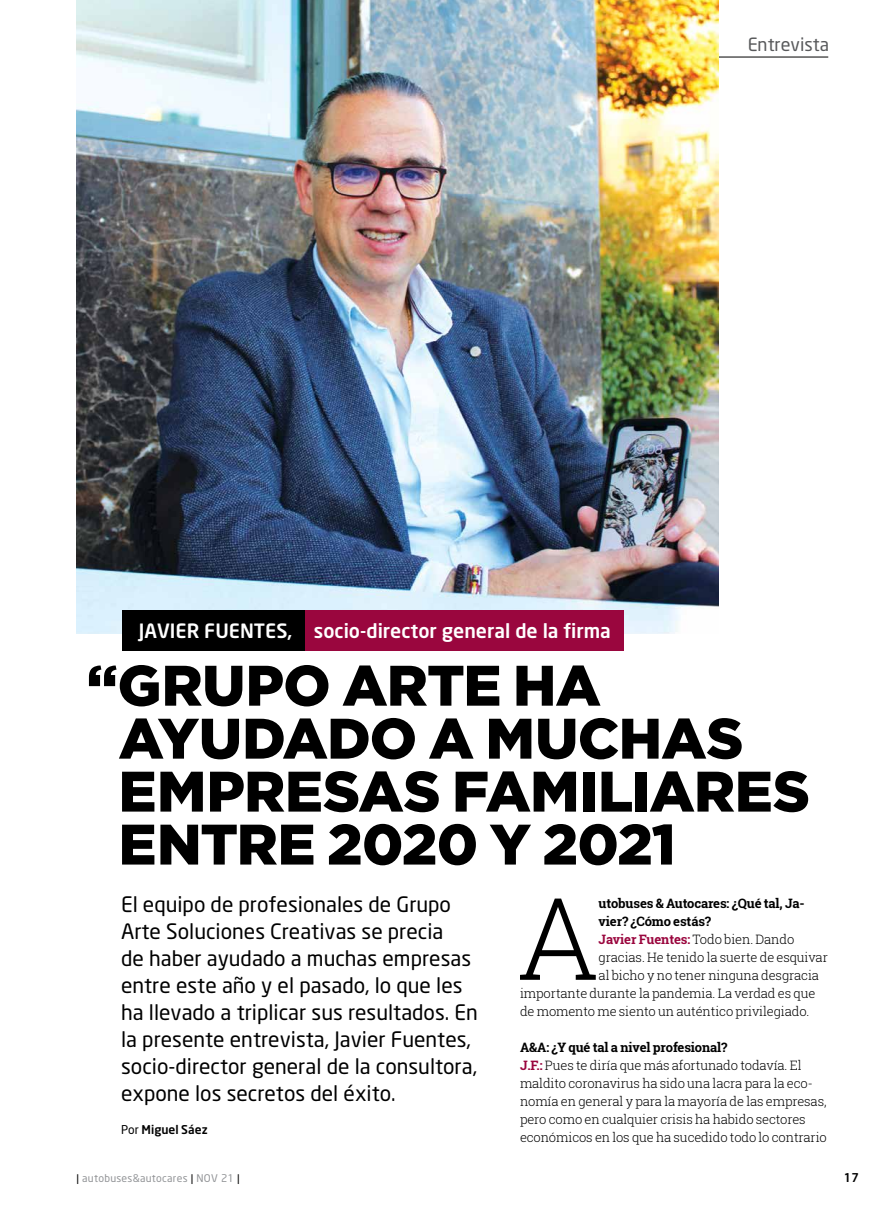
<style>
.page{position:relative;width:893px;height:1212px;background:#fff}
.page>*{position:absolute;margin:0;border:0;box-sizing:border-box;transform-origin:0 0}
.t1{font:300 114.3px "Roboto Slab";color:#000}
.t2{font:900 57px/52.9px "Gotham";letter-spacing:-.01em;color:#000}
.t3{font:21px/27px "Neo Sans TR";color:#000}
.t4{font:19.5px "Neo Sans Medium TR";color:#fff}
.t5{font:18px "Neo Sans TR";color:#58595b}
.t6{font:300 12.9px/18px "Roboto Slab";letter-spacing:-.01em;color:#000}
.t7{font:700 12.9px "Roboto Slab";letter-spacing:-.01em;color:#000}
.t8{font:700 12.9px "Roboto Slab";letter-spacing:-.01em;color:#9a063e}
.t9{font:12px "Neo Sans Medium TR";letter-spacing:.005em;color:#000}
.t10{font:10.5px "Neo Sans TR";letter-spacing:.025em;color:#939598}
.s1{font-family:"Neo Sans TR"}
.s2{font-weight:300;color:#000}
.s3{font-weight:700}
.s4{font-weight:700;color:#9a063e}
.s5{color:#000}
</style>
<div class="page">
<hr style="left:77px;top:57px;width:751px;height:1px;background:#000">
<img style="left:77px;top:0;width:642px;height:633px">
<div style="left:122px;top:610px;width:183px;height:41px;background:#000"></div>
<div style="left:305px;top:610px;width:319px;height:41px;background:#9a063e"></div>
<h3 class="t5" style="left:748px;top:33px;width:83px">Entrevista</h3>
<h3 class="t4" style="left:139px;top:619px;width:474px">JAVIER FUENTES, socio-director general de la firma</h3>
<h2 class="t2" style="left:119px;top:657px;width:693px;text-indent:-32px">“GRUPO ARTE HA<br>AYUDADO A MUCHAS<br>EMPRESAS FAMILIARES<br>ENTRE 2020 Y 2021</h2>
<p class="t3" style="left:121px;top:890px;width:358px">El equipo de profesionales de Grupo Arte Soluciones Creativas se precia<br>de haber ayudado a muchas empresas entre este año y el pasado, lo que les ha llevado a triplicar sus resultados. En la presente entrevista, Javier Fuentes, socio-director general de la consultora, expone los secretos del éxito.</p>
<p class="t9" style="left:121px;top:1122px;width:88px"><span class="s1">Por</span> Miguel Sáez</p>
<h1 class="t1" style="left:517px;top:860px;width:84px">A</h1>
<p class="t7" style="left:599px;top:894px;width:207px">utobuses &amp; Autocares: ¿Qué tal, Ja-</p>
<p class="t7" style="left:599px;top:912px;width:114px">vier? ¿Cómo estás?</p>
<p class="t8" style="left:599px;top:930px;width:197px">Javier Fuentes: <span class="s2">Todo bien. Dando</span></p>
<p class="t6" style="left:599px;top:948px;width:231px">gracias. He tenido la suerte de esquivar</p>
<p class="t6" style="left:599px;top:966px;width:222px">al bicho y no tener ninguna desgracia</p>
<p class="t6" style="left:520px;top:984px;width:297px">importante durante la pandemia. La verdad es que</p>
<p class="t6" style="left:520px;top:1002px;width:291px">de momento me siento un auténtico privilegiado.</p>
<p class="t6" style="left:520px;top:1038px;width:308px"><span class="s3">A&amp;A: ¿Y qué tal a nivel profesional?<br></span><span class="s4">J.F.:</span> Pues te diría que más afortunado todavía. El maldito coronavirus ha sido una lacra para la eco&shy;nomía en general y para la mayoría de las empresas, pero como en cualquier crisis ha habido sectores económicos en los que ha sucedido todo lo contrario</p>
<p class="t10" style="left:77px;top:1171px;width:165px"><span class="s5">|</span> autobuses&amp;autocares <span class="s5">|</span> NOV 21 <span class="s5">|</span></p>
<p class="t9" style="left:844px;top:1170px;width:17px">17</p>
</div>
